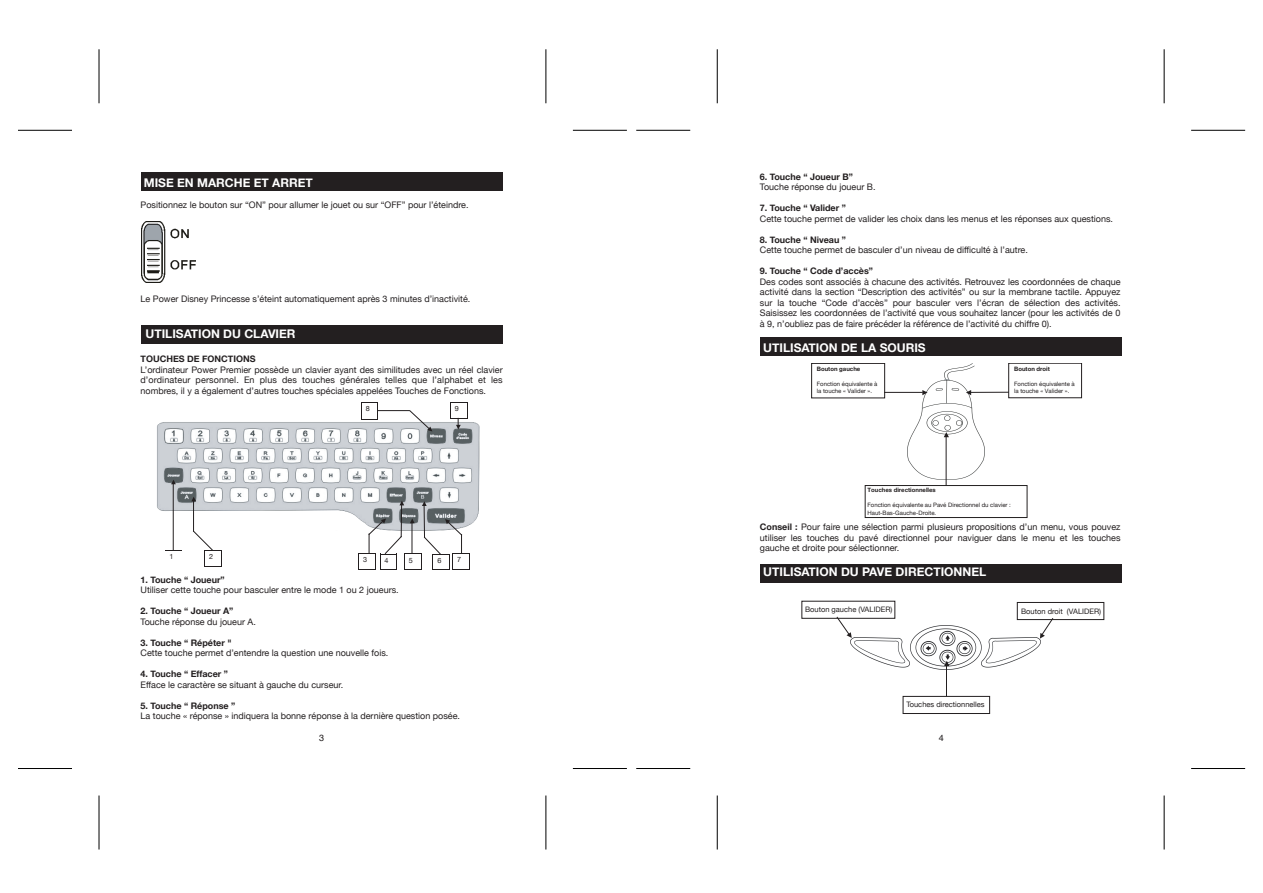
<style>
.page{position:relative;width:1263px;height:893px;background:#fff}
.page>*{position:absolute;margin:0;border:0;box-sizing:border-box;transform-origin:0 0}
.t1{font:700 12px "Helvetica Neue";color:#fff}
.t2{font:9px/10.5px "Helvetica Neue";color:#231f20}
.t3{font:9px "Helvetica";color:#231f20}
.t4{font:7.5px "Helvetica Neue";color:#231f20}
.t5{font:7.2px "Helvetica Neue";color:#231f20}
.t6{font:6px/7.5px "Helvetica Neue";color:#231f20}
.t7{font:700 6px "Helvetica Neue";color:#231f20}
.s1{font-weight:700}
</style>
<div class="page">
<div style="left:141px;top:172px;width:362px;height:19px;background:#231f20"></div>
<div style="left:141px;top:325px;width:362px;height:19px;background:#231f20"></div>
<div style="left:760px;top:337px;width:362px;height:19px;background:#231f20"></div>
<div style="left:760px;top:564px;width:362px;height:18px;background:#231f20"></div>
<hr style="left:99px;top:49px;width:1px;height:54px;background:#000">
<hr style="left:18px;top:130px;width:54px;height:1px;background:#000">
<hr style="left:18px;top:768px;width:54px;height:1px;background:#000">
<hr style="left:99px;top:795px;width:1px;height:54px;background:#000">
<hr style="left:546px;top:49px;width:1px;height:54px;background:#000">
<hr style="left:573px;top:130px;width:54px;height:1px;background:#000">
<hr style="left:573px;top:768px;width:54px;height:1px;background:#000">
<hr style="left:546px;top:795px;width:1px;height:54px;background:#000">
<hr style="left:717px;top:49px;width:1px;height:54px;background:#000">
<hr style="left:636px;top:130px;width:54px;height:1px;background:#000">
<hr style="left:636px;top:768px;width:54px;height:1px;background:#000">
<hr style="left:717px;top:795px;width:1px;height:54px;background:#000">
<hr style="left:1164px;top:49px;width:1px;height:54px;background:#000">
<hr style="left:1191px;top:130px;width:54px;height:1px;background:#000">
<hr style="left:1191px;top:768px;width:54px;height:1px;background:#000">
<hr style="left:1164px;top:795px;width:1px;height:54px;background:#000">
<img style="left:142px;top:221px;width:53px;height:61px">
<img style="left:157px;top:422px;width:323px;height:109px">
<hr style="left:401px;top:505px;width:1px;height:32px;background:#231f20">
<svg style="left:399px;top:501px;width:5px;height:4px"></svg>
<hr style="left:424px;top:506px;width:1px;height:31px;background:#231f20">
<svg style="left:422px;top:501px;width:5px;height:5px"></svg>
<svg style="left:409px;top:410px;width:23px;height:21px"></svg>
<hr style="left:378px;top:410px;width:31px;height:1px;background:#231f20">
<hr style="left:173px;top:484px;width:1px;height:66px;background:#231f20">
<svg style="left:171px;top:480px;width:5px;height:4px"></svg>
<svg style="left:165px;top:550px;width:17px;height:1px"></svg>
<hr style="left:193px;top:501px;width:1px;height:30px;background:#231f20">
<svg style="left:191px;top:497px;width:5px;height:4px"></svg>
<svg style="left:193px;top:531px;width:29px;height:36px"></svg>
<svg style="left:359px;top:518px;width:111px;height:52px"></svg>
<svg style="left:361px;top:403px;width:18px;height:17px"></svg>
<svg style="left:450px;top:402px;width:18px;height:27px"></svg>
<div style="left:1008px;top:363px;width:74px;height:35px;border:1px solid #231f20"></div>
<div style="left:865px;top:485px;width:162px;height:33px;border:1px solid #231f20"></div>
<img style="left:907px;top:363px;width:77px;height:117px">
<hr style="left:885px;top:392px;width:37px;height:1px;background:#231f20">
<svg style="left:922px;top:390px;width:5px;height:5px"></svg>
<hr style="left:971px;top:392px;width:37px;height:1px;background:#231f20">
<svg style="left:966px;top:390px;width:5px;height:5px"></svg>
<hr style="left:946px;top:437px;width:1px;height:48px;background:#231f20">
<svg style="left:944px;top:432px;width:5px;height:5px"></svg>
<div style="left:811px;top:363px;width:74px;height:35px;border:1px solid #231f20"></div>
<img style="left:851px;top:626px;width:189px;height:43px">
<div style="left:903px;top:696px;width:87px;height:18px;border:1px solid #231f20"></div>
<div style="left:1017px;top:602px;width:87px;height:18px;border:1px solid #231f20"></div>
<hr style="left:946px;top:666px;width:1px;height:30px;background:#231f20">
<svg style="left:944px;top:661px;width:5px;height:5px"></svg>
<svg style="left:836px;top:617px;width:16px;height:21px"></svg>
<svg style="left:1040px;top:618px;width:13px;height:21px"></svg>
<p class="t1" style="left:144px;top:175px;width:171px">MISE EN MARCHE ET ARRET</p>
<p class="t2" style="left:140px;top:199px;width:330px">Positionnez le bouton sur “ON” pour allumer le jouet ou sur “OFF” pour l’éteindre.</p>
<p class="t2" style="left:140px;top:294px;width:331px">Le Power Disney Princesse s’éteint automatiquement après 3 minutes d’inactivité.</p>
<p class="t1" style="left:145px;top:326px;width:152px">UTILISATION DU CLAVIER</p>
<p class="t2" style="left:140px;top:354px;width:364px"><span class="s1">TOUCHES DE FONCTIONS<br></span>L’ordinateur Power Premier possède un clavier ayant des similitudes avec un réel clavier d’ordinateur personnel. En plus des touches générales telles que l’alphabet et les nombres, il y a également d’autres touches spéciales appelées Touches de Fonctions.</p>
<p class="t5" style="left:170px;top:552px;width:6px">1</p>
<p class="t5" style="left:209px;top:552px;width:6px">2</p>
<p class="t5" style="left:366px;top:405px;width:6px">8</p>
<p class="t5" style="left:455px;top:404px;width:6px">9</p>
<p class="t5" style="left:363px;top:556px;width:6px">3</p>
<p class="t5" style="left:384px;top:556px;width:6px">4</p>
<p class="t5" style="left:409px;top:556px;width:6px">5</p>
<p class="t5" style="left:437px;top:556px;width:6px">6</p>
<p class="t5" style="left:457px;top:555px;width:6px">7</p>
<p class="t2" style="left:140px;top:574px;width:260px"><span class="s1">1. Touche “ Joueur”<br></span>Utiliser cette touche pour basculer entre le mode 1 ou 2 joueurs.</p>
<p class="t2" style="left:140px;top:606px;width:117px"><span class="s1">2. Touche “ Joueur A”<br></span>Touche réponse du joueur A.</p>
<p class="t2" style="left:140px;top:637px;width:249px"><span class="s1">3. Touche “ Répéter "<br></span>Cette touche permet d’entendre la question une nouvelle fois.</p>
<p class="t2" style="left:140px;top:669px;width:204px"><span class="s1">4. Touche “ Effacer ”<br></span>Efface le caractère se situant à gauche du curseur.</p>
<p class="t2" style="left:140px;top:700px;width:321px"><span class="s1">5. Touche “ Réponse ”<br></span>La touche « réponse » indiquera la bonne réponse à la dernière question posée.</p>
<p class="t2" style="left:760px;top:171px;width:117px"><span class="s1">6. Touche “ Joueur B”<br></span>Touche réponse du joueur B.</p>
<p class="t2" style="left:760px;top:203px;width:355px"><span class="s1">7. Touche “ Valider ”<br></span>Cette touche permet de valider les choix dans les menus et les réponses aux questions.</p>
<p class="t2" style="left:760px;top:234px;width:269px"><span class="s1">8. Touche “ Niveau ”<br></span>Cette touche permet de basculer d’un niveau de difficulté à l’autre.</p>
<p class="t2" style="left:760px;top:266px;width:362px"><span class="s1">9. Touche “ Code d’accès”<br></span>Des codes sont associés à chacune des activités. Retrouvez les coordonnées de chaque activité dans la section “Description des activités” ou sur la membrane tactile. Appuyez sur la touche “Code d’accès” pour basculer vers l’écran de sélection des activités.<br>Saisissez les coordonnées de l’activité que vous souhaitez lancer (pour les activités de 0 à 9, n’oubliez pas de faire précéder la référence de l’activité du chiffre 0).</p>
<p class="t1" style="left:763px;top:340px;width:164px">UTILISATION DE LA SOURIS</p>
<p class="t7" style="left:817px;top:365px;width:45px">Bouton gauche</p>
<p class="t6" style="left:817px;top:380px;width:62px">Fonction équivalente à la touche « Valider ».</p>
<p class="t7" style="left:1014px;top:365px;width:37px">Bouton droit</p>
<p class="t6" style="left:1014px;top:380px;width:62px">Fonction équivalente à la touche « Valider ».</p>
<p class="t7" style="left:867px;top:487px;width:70px">Touches directionnelles</p>
<p class="t6" style="left:867px;top:501px;width:145px">Fonction équivalente au Pavé Directionnel du clavier :<br>Haut-Bas-Gauche-Droite.</p>
<p class="t2" style="left:760px;top:522px;width:362px;text-align:justify"><span class="s1">Conseil :</span> Pour faire une sélection parmi plusieurs propositions d’un menu, vous pouvez utiliser les touches du pavé directionnel pour naviguer dans le menu et les touches gauche et droite pour sélectionner.</p>
<p class="t1" style="left:763px;top:564px;width:224px">UTILISATION DU PAVE DIRECTIONNEL</p>
<p class="t4" style="left:805px;top:605px;width:89px">Bouton gauche (VALIDER)</p>
<p class="t4" style="left:906px;top:700px;width:80px">Touches directionnelles</p>
<p class="t4" style="left:1021px;top:606px;width:81px">Bouton droit (VALIDER)</p>
<p class="t3" style="left:319px;top:731px;width:7px">3</p>
<p class="t3" style="left:939px;top:731px;width:7px">4</p>
</div>
